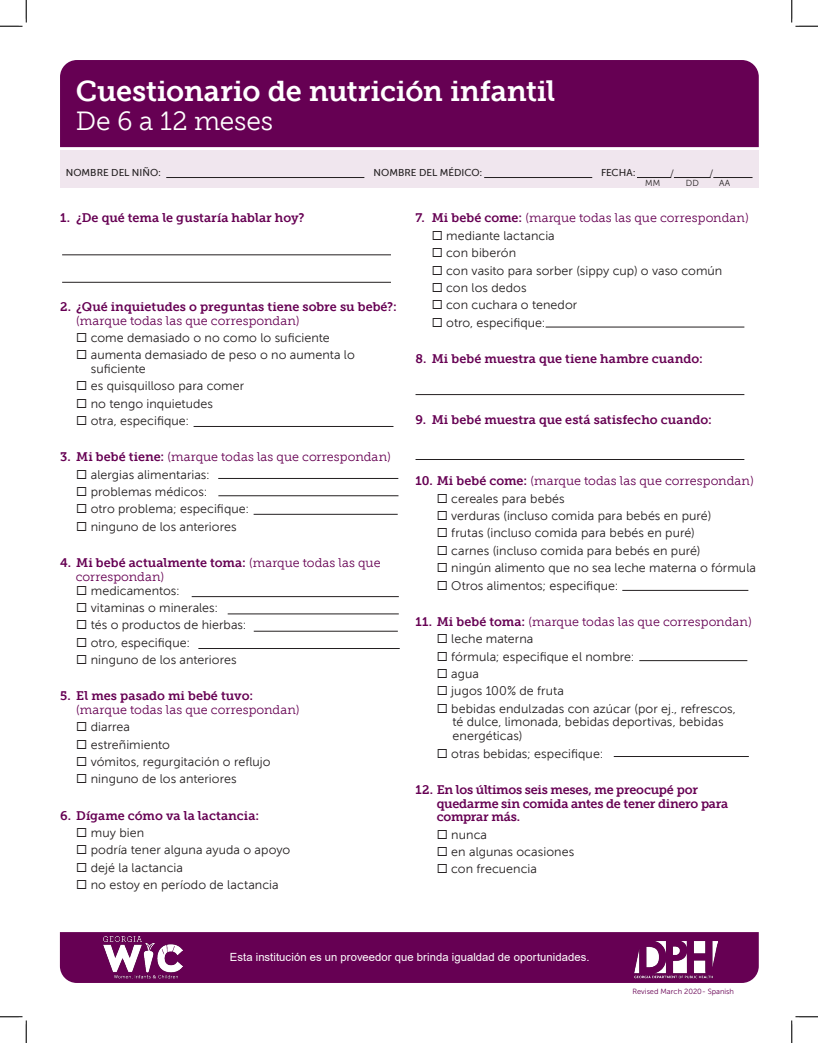
<style>
.page{position:relative;width:818px;height:1043px;background:#fff}
.page>*{position:absolute;margin:0;border:0;box-sizing:border-box;transform-origin:0 0}
.Page_Header{font:28.75px "Museo Slab 700";letter-spacing:-.01em;color:#fff}
.Paragraph_Header{font:26.25px "Museo Slab 300";letter-spacing:-.005em;color:#fff}
.Paragraph_Header-2{font:12.5px/13.8px "Museo Sans 300";letter-spacing:.005em;color:#231f20}
.Paragraph_Header-3{font:12.5px/13.8px "Museo Slab 700";letter-spacing:-.005em;color:#660053}
.Paragraph_Header-4{font:12.5px/13.8px "Museo Slab 300";letter-spacing:.005em;color:#660053}
.Paragraph_Header-5{font:11.25px "Arial";letter-spacing:.005em;color:#fff}
.t1{font:10px "Museo Sans 500";color:#231f20}
.Paragraph_Header-6{font:10px "Museo Sans 300";color:#231f20}
.Paragraph_Header-7{font:8.75px "Museo Sans 300";color:#231f20}
.Paragraph_Header-8{font:7.5px "Museo Sans 300";color:#660053}
.s1{font-family:"Museo Slab 300"}
.s2{font-family:"Museo Slab 700"}
</style>
<div class="page">
<div style="left:60px;top:150px;width:698px;height:38px;background:#f0e6ee"></div>
<div style="left:60px;top:60px;width:698px;height:87px;background:#660053"></div>
<hr style="left:484px;top:177px;width:108px;height:1px;background:#231f20">
<hr style="left:166px;top:177px;width:198px;height:1px;background:#231f20">
<hr style="left:637px;top:177px;width:34px;height:1px;background:#231f20">
<hr style="left:673px;top:177px;width:37px;height:1px;background:#231f20">
<hr style="left:713px;top:177px;width:39px;height:1px;background:#231f20">
<hr style="left:62px;top:254px;width:329px;height:1px;background:#231f20">
<hr style="left:62px;top:282px;width:329px;height:1px;background:#231f20">
<hr style="left:415px;top:394px;width:329px;height:1px;background:#231f20">
<hr style="left:415px;top:459px;width:329px;height:1px;background:#231f20">
<hr style="left:545px;top:327px;width:199px;height:1px;background:#231f20">
<hr style="left:192px;top:596px;width:207px;height:1px;background:#231f20">
<hr style="left:218px;top:478px;width:180px;height:1px;background:#231f20">
<hr style="left:193px;top:426px;width:200px;height:1px;background:#231f20">
<hr style="left:228px;top:613px;width:171px;height:1px;background:#231f20">
<hr style="left:218px;top:495px;width:180px;height:1px;background:#231f20">
<hr style="left:254px;top:631px;width:144px;height:1px;background:#231f20">
<hr style="left:253px;top:514px;width:144px;height:1px;background:#231f20">
<hr style="left:198px;top:648px;width:202px;height:1px;background:#231f20">
<hr style="left:622px;top:590px;width:126px;height:1px;background:#231f20">
<hr style="left:639px;top:660px;width:108px;height:1px;background:#231f20">
<hr style="left:613px;top:756px;width:135px;height:1px;background:#231f20">
<div style="left:60px;top:932px;width:698px;height:50px;background:#660053"></div>
<img style="left:103px;top:936px;width:79px;height:42px">
<img style="left:635px;top:941px;width:82px;height:38px">
<svg style="left:0;top:0;width:27px;height:27px"></svg>
<svg style="left:0;top:1016px;width:27px;height:26px"></svg>
<svg style="left:791px;top:0;width:27px;height:27px"></svg>
<svg style="left:791px;top:1016px;width:27px;height:26px"></svg>
<p class="Page_Header" style="left:76px;top:75px;width:481px">Cuestionario de nutrición infantil</p>
<p class="Paragraph_Header" style="left:76px;top:106px;width:199px">De 6 a 12 meses</p>
<p class="t1" style="left:66px;top:167px;width:97px">NOMBRE DEL NIÑO:</p>
<p class="t1" style="left:373px;top:167px;width:110px">NOMBRE DEL MÉDICO:</p>
<p class="t1" style="left:601px;top:167px;width:36px">FECHA:</p>
<p class="Paragraph_Header-6" style="left:670px;top:168px;width:5px">/</p>
<p class="Paragraph_Header-6" style="left:709px;top:168px;width:5px">/</p>
<p class="Paragraph_Header-7" style="left:645px;top:179px;width:17px">MM</p>
<p class="Paragraph_Header-7" style="left:685px;top:179px;width:15px">DD</p>
<p class="Paragraph_Header-7" style="left:719px;top:179px;width:13px">AA</p>
<p class="Paragraph_Header-3" style="left:60px;top:211px;width:246px">1. ¿De qué tema le gustaría hablar hoy?</p>
<p class="Paragraph_Header-3" style="left:76px;top:300px;width:322px;text-indent:-16px">2. ¿Qué inquietudes o preguntas tiene sobre su bebé?: <span class="s1">(marque todas las que correspondan)</span></p>
<p class="Paragraph_Header-2" style="left:76px;top:331px;width:255px">◻ come demasiado o no como lo suficiente</p>
<p class="Paragraph_Header-2" style="left:91px;top:348px;width:265px;text-indent:-15px">◻ aumenta demasiado de peso o no aumenta lo suficiente</p>
<p class="Paragraph_Header-2" style="left:76px;top:379px;width:169px">◻ es quisquilloso para comer</p>
<p class="Paragraph_Header-2" style="left:76px;top:396px;width:138px">◻ no tengo inquietudes</p>
<p class="Paragraph_Header-2" style="left:76px;top:414px;width:114px">◻ otra, especifique:</p>
<p class="Paragraph_Header-4" style="left:60px;top:450px;width:332px"><span class="s2">3. Mi bebé tiene:</span> (marque todas las que correspondan)</p>
<p class="Paragraph_Header-2" style="left:76px;top:467px;width:135px">◻ alergias alimentarias:</p>
<p class="Paragraph_Header-2" style="left:76px;top:485px;width:132px">◻ problemas médicos:</p>
<p class="Paragraph_Header-2" style="left:76px;top:502px;width:174px">◻ otro problema; especifique:</p>
<p class="Paragraph_Header-2" style="left:76px;top:519px;width:162px">◻ ninguno de los anteriores</p>
<p class="Paragraph_Header-4" style="left:76px;top:556px;width:306px;text-indent:-16px"><span class="s2">4. Mi bebé actualmente toma:</span> (marque todas las que correspondan)</p>
<p class="Paragraph_Header-2" style="left:76px;top:583px;width:105px">◻ medicamentos:</p>
<p class="Paragraph_Header-2" style="left:76px;top:601px;width:143px">◻ vitaminas o minerales:</p>
<p class="Paragraph_Header-2" style="left:76px;top:618px;width:172px">◻ tés o productos de hierbas:</p>
<p class="Paragraph_Header-2" style="left:76px;top:635px;width:115px">◻ otro, especifique:</p>
<p class="Paragraph_Header-2" style="left:76px;top:653px;width:162px">◻ ninguno de los anteriores</p>
<p class="Paragraph_Header-4" style="left:76px;top:689px;width:225px;text-indent:-16px"><span class="s2">5. El mes pasado mi bebé tuvo: </span>(marque todas las que correspondan)</p>
<p class="Paragraph_Header-2" style="left:76px;top:720px;width:55px">◻ diarrea</p>
<p class="Paragraph_Header-2" style="left:76px;top:737px;width:95px">◻ estreñimiento</p>
<p class="Paragraph_Header-2" style="left:76px;top:755px;width:196px">◻ vómitos, regurgitación o reflujo</p>
<p class="Paragraph_Header-2" style="left:76px;top:772px;width:162px">◻ ninguno de los anteriores</p>
<p class="Paragraph_Header-3" style="left:60px;top:808px;width:200px">6. Dígame cómo va la lactancia:</p>
<p class="Paragraph_Header-2" style="left:76px;top:826px;width:69px">◻ muy bien</p>
<p class="Paragraph_Header-2" style="left:76px;top:843px;width:215px">◻ podría tener alguna ayuda o apoyo</p>
<p class="Paragraph_Header-2" style="left:76px;top:860px;width:108px">◻ dejé la lactancia</p>
<p class="Paragraph_Header-2" style="left:76px;top:878px;width:204px">◻ no estoy en período de lactancia</p>
<p class="Paragraph_Header-4" style="left:415px;top:211px;width:335px"><span class="s2">7. Mi bebé come:</span> (marque todas las que correspondan)</p>
<p class="Paragraph_Header-2" style="left:432px;top:229px;width:124px">◻ mediante lactancia</p>
<p class="Paragraph_Header-2" style="left:432px;top:246px;width:86px">◻ con biberón</p>
<p class="Paragraph_Header-2" style="left:432px;top:263px;width:292px">◻ con vasito para sorber (sippy cup) o vaso común</p>
<p class="Paragraph_Header-2" style="left:432px;top:281px;width:96px">◻ con los dedos</p>
<p class="Paragraph_Header-2" style="left:432px;top:298px;width:147px">◻ con cuchara o tenedor</p>
<p class="Paragraph_Header-2" style="left:432px;top:315px;width:115px">◻ otro, especifique:</p>
<p class="Paragraph_Header-3" style="left:415px;top:352px;width:289px">8. Mi bebé muestra que tiene hambre cuando:</p>
<p class="Paragraph_Header-3" style="left:415px;top:413px;width:298px">9. Mi bebé muestra que está satisfecho cuando:</p>
<p class="Paragraph_Header-4" style="left:415px;top:474px;width:340px"><span class="s2">10. Mi bebé come:</span> (marque todas las que correspondan)</p>
<p class="Paragraph_Header-2" style="left:437px;top:491px;width:129px">◻ cereales para bebés</p>
<p class="Paragraph_Header-2" style="left:437px;top:509px;width:276px">◻ verduras (incluso comida para bebés en puré)</p>
<p class="Paragraph_Header-2" style="left:437px;top:526px;width:259px">◻ frutas (incluso comida para bebés en puré)</p>
<p class="Paragraph_Header-2" style="left:437px;top:544px;width:265px">◻ carnes (incluso comida para bebés en puré)</p>
<p class="Paragraph_Header-2" style="left:437px;top:561px;width:321px">◻ ningún alimento que no sea leche materna o fórmula</p>
<p class="Paragraph_Header-2" style="left:437px;top:578px;width:183px">◻ Otros alimentos; especifique:</p>
<p class="Paragraph_Header-4" style="left:415px;top:614px;width:338px"><span class="s2">11. Mi bebé toma:</span> (marque todas las que correspondan)</p>
<p class="Paragraph_Header-2" style="left:437px;top:632px;width:98px">◻ leche materna</p>
<p class="Paragraph_Header-2" style="left:437px;top:649px;width:199px">◻ fórmula; especifique el nombre:</p>
<p class="Paragraph_Header-2" style="left:437px;top:667px;width:44px">◻ agua</p>
<p class="Paragraph_Header-2" style="left:437px;top:684px;width:129px">◻ jugos 100% de fruta</p>
<p class="Paragraph_Header-2" style="left:452px;top:701px;width:285px;text-indent:-16px">◻ bebidas endulzadas con azúcar (por ej., refrescos, té dulce, limonada, bebidas deportivas, bebidas energéticas)</p>
<p class="Paragraph_Header-2" style="left:437px;top:746px;width:168px">◻ otras bebidas; especifique:</p>
<p class="Paragraph_Header-3" style="left:437px;top:782px;width:293px;text-indent:-21px">12. En los últimos seis meses, me preocupé por quedarme sin comida antes de tener dinero para comprar más.</p>
<p class="Paragraph_Header-2" style="left:437px;top:827px;width:52px">◻ nunca</p>
<p class="Paragraph_Header-2" style="left:437px;top:845px;width:139px">◻ en algunas ocasiones</p>
<p class="Paragraph_Header-2" style="left:437px;top:862px;width:102px">◻ con frecuencia</p>
<p class="Paragraph_Header-5" style="left:230px;top:949px;width:361px">Esta institución es un proveedor que brinda igualdad de oportunidades.</p>
<p class="Paragraph_Header-8" style="left:632px;top:986px;width:103px">Revised March 2020- Spanish</p>
</div>
